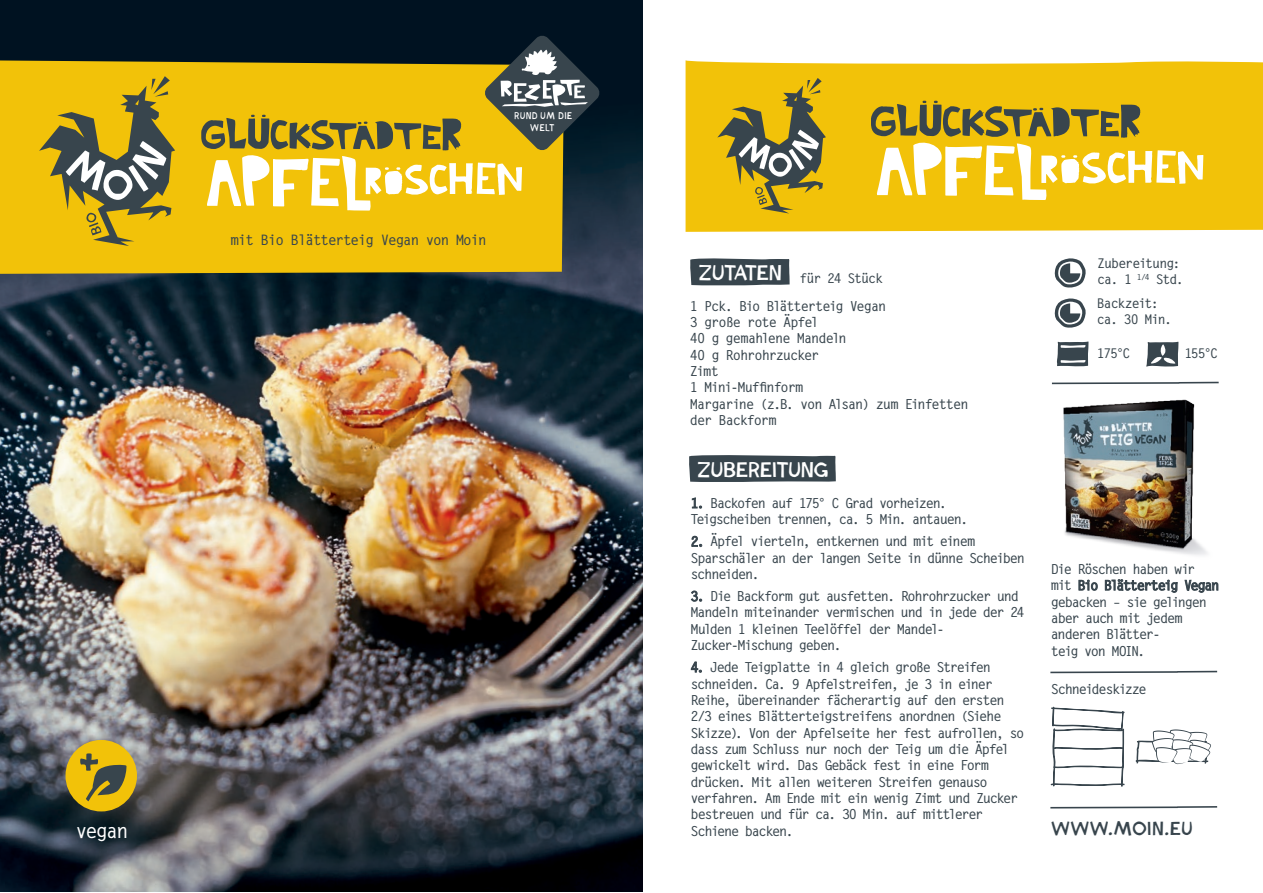
<style>
.page{position:relative;width:1263px;height:893px;background:#fff}
.page>*{position:absolute;margin:0;border:0;box-sizing:border-box;transform-origin:0 0}
.t1{font:20.55px "Skizzors";letter-spacing:.01em;color:#fff}
.t2{font:700 20.1px "Letter Gothic MT Std";letter-spacing:-.09em;color:#fff}
.t3{font:18.3px "Skizzors";letter-spacing:.025em;color:#38454d}
.t4{font:700 14.25px "Letter Gothic MT Std";letter-spacing:-.075em;color:#38454d}
.t5{font:700 13.65px/16.4px "Letter Gothic MT Std";letter-spacing:-.1em;color:#38454d}
.t6{font:700 13.65px/16.4px "Letter Gothic MT Std";letter-spacing:-.08em;color:#38454d}
.t7{font:700 13.2px/15.9px "Letter Gothic MT Std";letter-spacing:-.08em;color:#38454d}
.t8{font:9.45px/11.4px "Skizzors";letter-spacing:.1em;color:#fff;text-align:center;scale:.9 1}
</style>
<div class="page">
<img style="left:0;top:0;width:642px;height:891px">
<div style="left:685px;top:60px;width:578px;height:172px;background:#f2c209"></div>
<div style="left:0;top:60px;width:564px;height:214px;background:#f2c209"></div>
<svg style="left:690px;top:258px;width:100px;height:28px;background:#47535a"></svg>
<svg style="left:692px;top:497px;width:10px;height:12px"></svg>
<svg style="left:691px;top:536px;width:11px;height:11px"></svg>
<svg style="left:691px;top:590px;width:11px;height:12px"></svg>
<svg style="left:691px;top:661px;width:11px;height:12px"></svg>
<svg style="left:689px;top:455px;width:147px;height:27px;background:#3f4c54"></svg>
<svg style="left:1052px;top:382px;width:167px;height:2px"></svg>
<svg style="left:1050px;top:806px;width:167px;height:2px"></svg>
<svg style="left:1078px;top:580px;width:20px;height:11px"></svg>
<svg style="left:1105px;top:579px;width:73px;height:14px"></svg>
<svg style="left:1184px;top:580px;width:34px;height:13px"></svg>
<svg style="left:1146px;top:342px;width:32px;height:25px"></svg>
<svg style="left:1057px;top:341px;width:32px;height:25px"></svg>
<svg style="left:1054px;top:258px;width:32px;height:30px"></svg>
<svg style="left:1054px;top:298px;width:32px;height:30px"></svg>
<svg style="left:717px;top:78px;width:109px;height:136px;background:#b59d30"></svg>
<svg style="left:871px;top:101px;width:332px;height:99px"></svg>
<img style="left:1063px;top:399px;width:144px;height:156px">
<svg style="left:1050px;top:706px;width:75px;height:81px"></svg>
<svg style="left:1135px;top:729px;width:76px;height:36px"></svg>
<div style="left:65px;top:740px;width:72px;height:71px;background:#f2c209;border-radius:50%"></div>
<svg style="left:80px;top:753px;width:47px;height:48px"></svg>
<svg style="left:39px;top:76px;width:136px;height:170px;background:#b59d30"></svg>
<svg style="left:201px;top:35px;width:399px;height:176px;background:#a99433"></svg>
<svg style="left:1050px;top:671px;width:167px;height:2px"></svg>
<p class="t8" style="left:514px;top:110px;width:66px">RUND UM DIE<br>WELT</p>
<p class="t4" style="left:231px;top:230px;width:258px">mit Bio Blätterteig Vegan von Moin</p>
<h2 class="t2" style="left:75px;top:818px;width:55px">vegan</h2>
<h1 class="t1" style="left:699px;top:260px;width:85px">ZUTATEN</h1>
<p class="t7" style="left:799px;top:270px;width:85px">für 24 Stück</p>
<p class="t6" style="left:690px;top:297px;width:280px">1 Pck. Bio Blätterteig Vegan<br>3 große rote Äpfel<br>40 g gemahlene Mandeln<br>40 g Rohrohrzucker<br>Zimt<br>1 Mini-Muffinform<br>Margarine (z.B. von Alsan) zum Einfetten der Backform</p>
<h1 class="t1" style="left:697px;top:457px;width:132px">ZUBEREITUNG</h1>
<p class="t5" style="left:690px;top:495px;width:279px">1. Backofen auf 175° C Grad vorheizen.<br>Teigscheiben trennen, ca. 5 Min. antauen.</p>
<p class="t5" style="left:690px;top:533px;width:336px">2. Äpfel vierteln, entkernen und mit einem<br>Sparschäler an der langen Seite in dünne Scheiben schneiden.</p>
<p class="t5" style="left:690px;top:588px;width:336px">3. Die Backform gut ausfetten. Rohrohrzucker und Mandeln miteinander vermischen und in jede der 24<br>Mulden 1 kleinen Teelöffel der Mandel-Zucker-Mischung geben.</p>
<p class="t5" style="left:690px;top:659px;width:335px">4. Jede Teigplatte in 4 gleich große Streifen schneiden. Ca. 9 Apfelstreifen, je 3 in einer Reihe, übereinander fächerartig auf den ersten 2/3 eines Blätterteigstreifens anordnen (Siehe Skizze). Von der Apfelseite her fest aufrollen, so dass zum Schluss nur noch der Teig um die Äpfel gewickelt wird. Das Gebäck fest in eine Form drücken. Mit allen weiteren Streifen genauso verfahren. Am Ende mit ein wenig Zimt und Zucker bestreuen und für ca. 30 Min. auf mittlerer Schiene backen.</p>
<p class="t7" style="left:1097px;top:255px;width:88px">Zubereitung: ca. 1 <sup>1/4</sup> Std.</p>
<p class="t7" style="left:1097px;top:295px;width:77px">Backzeit: ca. 30 Min.</p>
<p class="t7" style="left:1097px;top:345px;width:35px">175°C</p>
<p class="t7" style="left:1184px;top:345px;width:35px">155°C</p>
<p class="t5" style="left:1051px;top:560px;width:170px">Die Röschen haben wir mit Bio Blätterteig Vegan gebacken – sie gelingen aber auch mit jedem anderen Blätter-<br>teig von MOIN.</p>
<p class="t5" style="left:1051px;top:681px;width:97px">Schneideskizze</p>
<h3 class="t3" style="left:1051px;top:817px;width:143px">WWW.MOIN.EU</h3>
</div>
